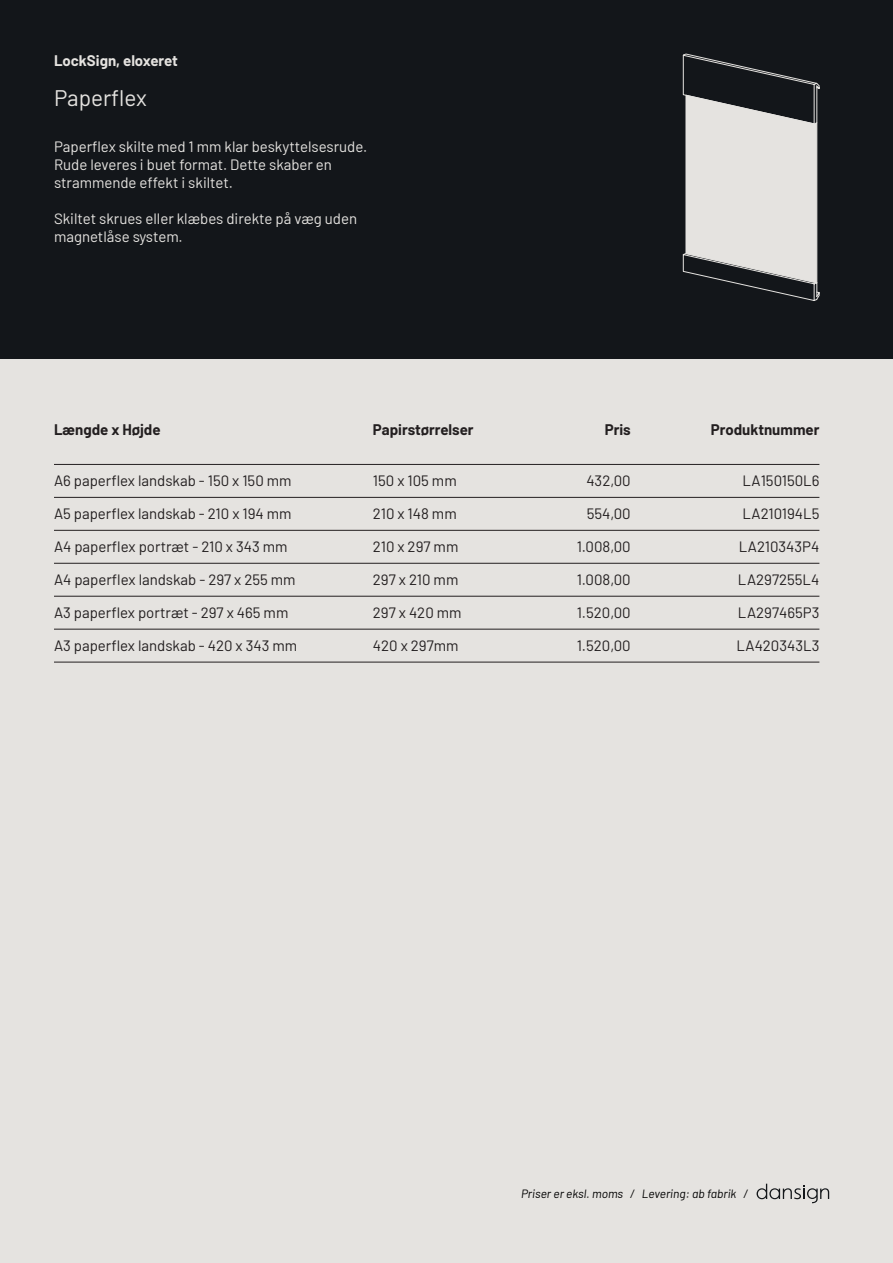
<style>
.page{position:relative;width:893px;height:1263px;background:#e5e3e0}
.page>*{position:absolute;margin:0;border:0;box-sizing:border-box;transform-origin:0 0}
.t1{font:22.5px "Barlow";color:#e5e3e0}
.t2{font:15px "Barlow";color:#231f20}
.t3{font:15px/18px "Barlow";color:#e5e3e0}
.t4{font:700 15px "Barlow";color:#231f20}
.t5{font:700 15px "Barlow";color:#e5e3e0}
.t6{font:italic 12px "Barlow";color:#000}
</style>
<div class="page">
<svg style="left:757px;top:1184px;width:72px;height:19px"></svg>
<div style="left:0;top:0;width:893px;height:359px;background:#13161a"></div>
<hr style="left:54px;top:497px;width:765px;height:1px;background:#231f20">
<hr style="left:54px;top:464px;width:765px;height:1px;background:#231f20">
<hr style="left:54px;top:563px;width:765px;height:1px;background:#231f20">
<hr style="left:54px;top:530px;width:765px;height:1px;background:#231f20">
<hr style="left:54px;top:596px;width:765px;height:1px;background:#231f20">
<hr style="left:54px;top:629px;width:765px;height:1px;background:#231f20">
<hr style="left:54px;top:662px;width:765px;height:1px;background:#231f20">
<svg style="left:683px;top:54px;width:136px;height:247px"></svg>
<p class="t5" style="left:54px;top:49px;width:125px">LockSign, eloxeret</p>
<p class="t1" style="left:54px;top:82px;width:94px">Paperflex</p>
<p class="t3" style="left:54px;top:136px;width:315px">Paperflex skilte med 1 mm klar beskyttelsesrude.<br>Rude leveres i buet format. Dette skaber en strammende effekt i skiltet.</p>
<p class="t3" style="left:54px;top:208px;width:305px">Skiltet skrues eller klæbes direkte på væg uden magnetlåse system.</p>
<p class="t4" style="left:54px;top:418px;width:108px">Længde x Højde</p>
<p class="t4" style="left:373px;top:418px;width:102px">Papirstørrelser</p>
<p class="t4" style="left:605px;top:418px;width:28px">Pris</p>
<p class="t4" style="left:711px;top:418px;width:110px">Produktnummer</p>
<p class="t2" style="left:54px;top:469px;width:239px">A6 paperflex landskab - 150 x 150 mm</p>
<p class="t2" style="left:54px;top:502px;width:239px">A5 paperflex landskab - 210 x 194 mm</p>
<p class="t2" style="left:54px;top:535px;width:235px">A4 paperflex portræt - 210 x 343 mm</p>
<p class="t2" style="left:54px;top:568px;width:243px">A4 paperflex landskab - 297 x 255 mm</p>
<p class="t2" style="left:54px;top:601px;width:236px">A3 paperflex portræt - 297 x 465 mm</p>
<p class="t2" style="left:54px;top:634px;width:245px">A3 paperflex landskab - 420 x 343 mm</p>
<p class="t2" style="left:373px;top:469px;width:85px">150 x 105 mm</p>
<p class="t2" style="left:373px;top:502px;width:85px">210 x 148 mm</p>
<p class="t2" style="left:373px;top:535px;width:87px">210 x 297 mm</p>
<p class="t2" style="left:373px;top:568px;width:87px">297 x 210 mm</p>
<p class="t2" style="left:373px;top:601px;width:90px">297 x 420 mm</p>
<p class="t2" style="left:373px;top:634px;width:87px">420 x 297mm</p>
<p class="t2" style="left:586px;top:469px;width:46px">432,00</p>
<p class="t2" style="left:587px;top:502px;width:46px">554,00</p>
<p class="t2" style="left:577px;top:535px;width:56px">1.008,00</p>
<p class="t2" style="left:577px;top:568px;width:56px">1.008,00</p>
<p class="t2" style="left:577px;top:601px;width:56px">1.520,00</p>
<p class="t2" style="left:577px;top:634px;width:56px">1.520,00</p>
<p class="t2" style="left:742px;top:469px;width:78px">LA150150L6</p>
<p class="t2" style="left:742px;top:502px;width:78px">LA210194L5</p>
<p class="t2" style="left:739px;top:535px;width:82px">LA210343P4</p>
<p class="t2" style="left:738px;top:568px;width:83px">LA297255L4</p>
<p class="t2" style="left:738px;top:601px;width:83px">LA297465P3</p>
<p class="t2" style="left:736px;top:634px;width:84px">LA420343L3</p>
<p class="t6" style="left:521px;top:1185px;width:229px">Priser er eksl. moms / Levering: ab fabrik /</p>
</div>
